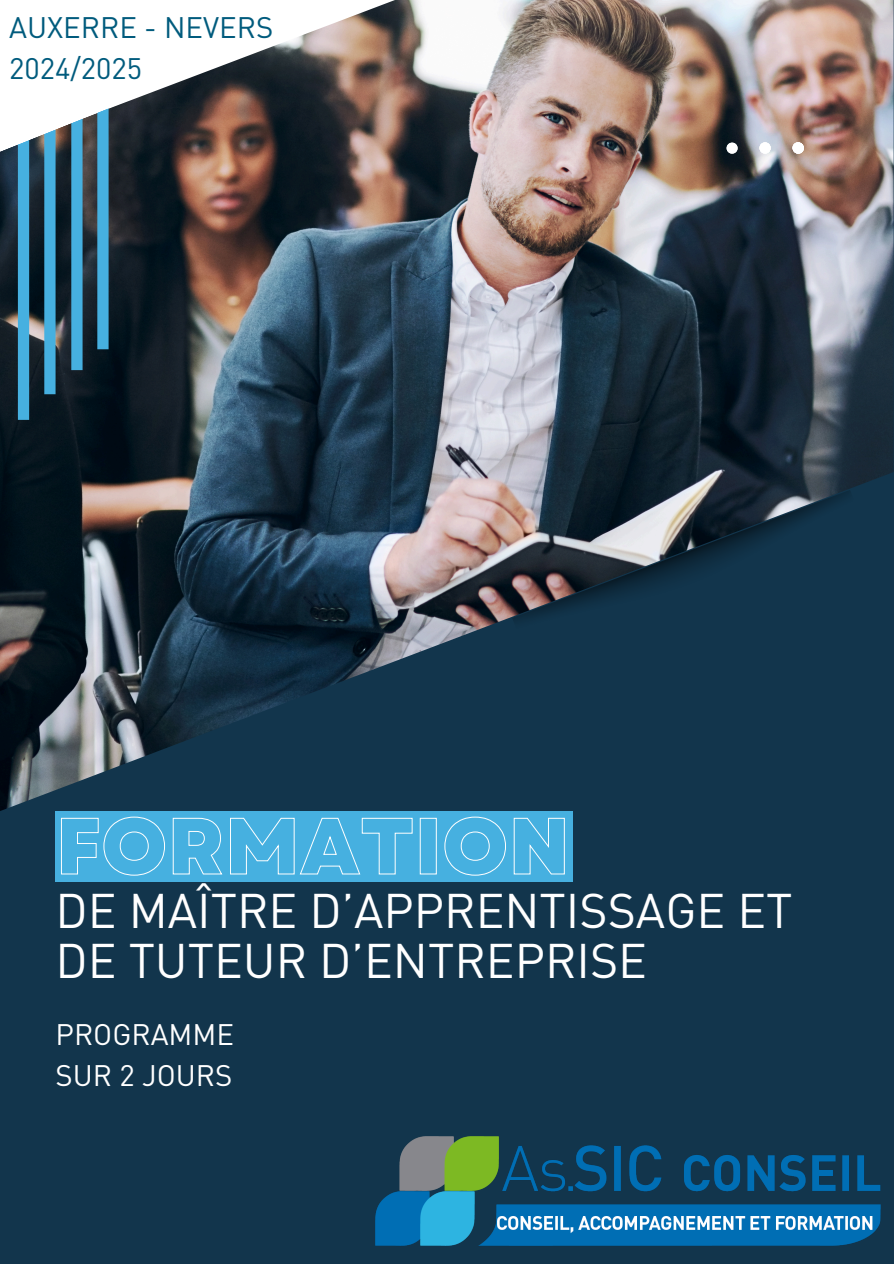
<style>
.page{position:relative;width:894px;height:1264px;background:#fff}
.page>*{position:absolute;margin:0;border:0;box-sizing:border-box;transform-origin:0 0}
.t1{font:48px/50.7px "DIN Pro";color:#fff}
.t2{font:29.4px "DIN Pro";color:#015b7d}
.t3{font:29.4px "DIN Pro";color:#fff}
</style>
<div class="page">
<div style="left:0;top:0;width:893px;height:1263px;background:#12354c"></div>
<img style="left:0;top:0;width:893px;height:811px">
<svg style="left:726px;top:143px;width:11px;height:11px"></svg>
<svg style="left:759px;top:142px;width:11px;height:12px"></svg>
<svg style="left:792px;top:142px;width:11px;height:12px"></svg>
<div style="left:18px;top:134px;width:11px;height:286px;background:#46b0e0"></div>
<div style="left:44px;top:108px;width:12px;height:286px;background:#46b0e0"></div>
<div style="left:71px;top:84px;width:11px;height:286px;background:#46b0e0"></div>
<div style="left:97px;top:63px;width:11px;height:286px;background:#46b0e0"></div>
<svg style="left:0;top:52px;width:134px;height:102px"></svg>
<div style="left:56px;top:811px;width:517px;height:70px;background:#46b0e0"></div>
<svg style="left:61px;top:816px;width:504px;height:60px"></svg>
<img style="left:375px;top:1136px;width:506px;height:110px">
<p class="t2" style="left:9px;top:9px;width:265px">AUXERRE - NEVERS</p>
<h1 class="t2" style="left:9px;top:50px;width:134px">2024/2025</h1>
<h2 class="t1" style="left:56px;top:884px;width:738px">DE MAÎTRE D’APPRENTISSAGE ET<br>DE TUTEUR D’ENTREPRISE</h2>
<p class="t3" style="left:56px;top:1016px;width:180px">PROGRAMME</p>
<p class="t3" style="left:56px;top:1056px;width:178px">SUR 2 JOURS</p>
</div>
